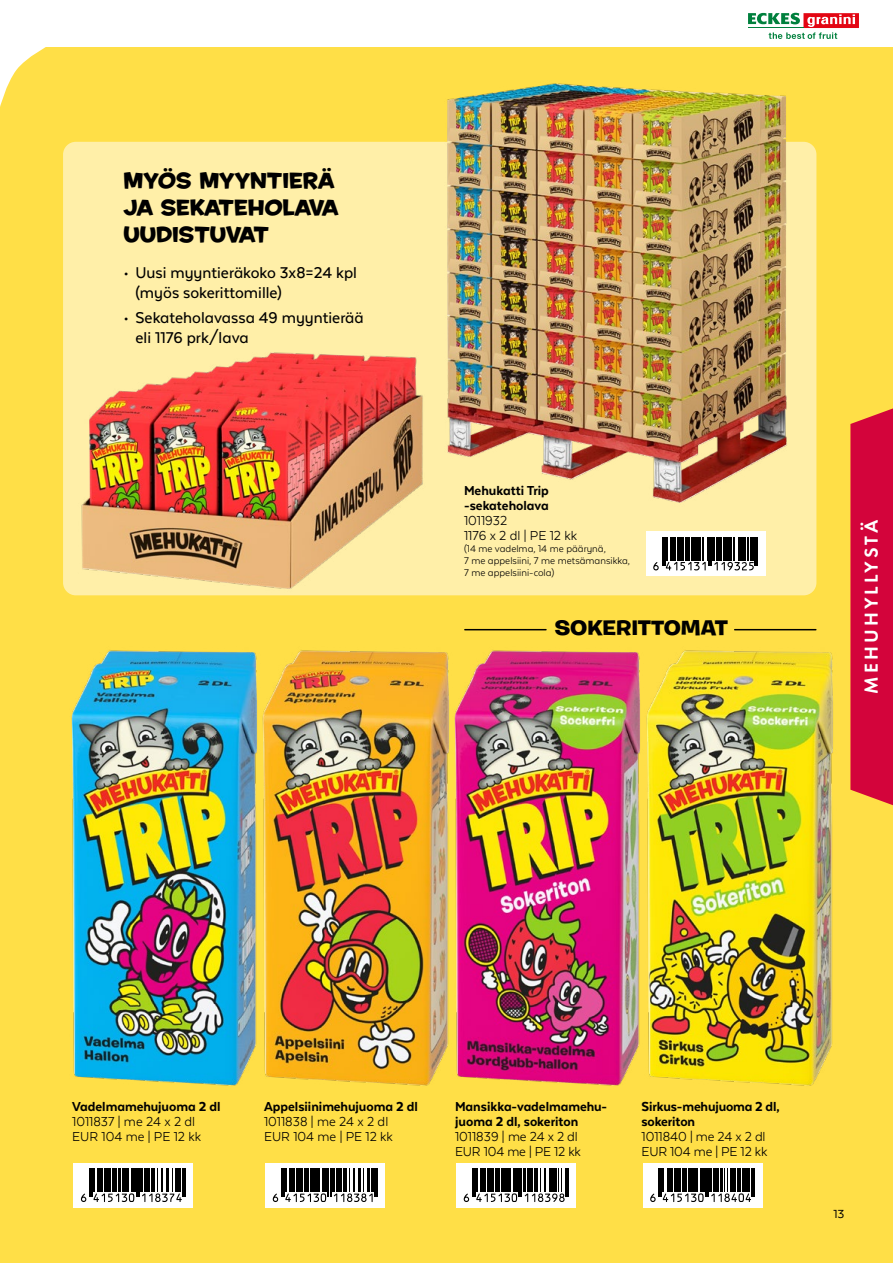
<style>
.page{position:relative;width:893px;height:1263px;background:#fff}
.page>*{position:absolute;margin:0;border:0;box-sizing:border-box;transform-origin:0 0}
.Ingressi_Bold{font:21px/27px "Housearama Kingpin";color:#000}
.OTS_Futura_R{font:700 21px "Burbank Big Wide";letter-spacing:-.01em;color:#000}
.t1{font:600 19.5px "Futura Round";letter-spacing:.16em;color:#fff}
.Ingressi_Bold-2{font:500 18px/19.5px "Texta Alt";color:#000}
.t2{font:15px/15px "Texta Alt";color:#000}
.t3{font:800 15px/15px "Texta Alt";color:#000}
.t4{font:13.5px "Texta";color:#000;scale:1.05 1}
.t5{font:11.25px/12px "Texta Alt";color:#000}
.s1{font-weight:800}
</style>
<div class="page">
<div style="left:0;top:48px;width:893px;height:1215px;background:#ffdf47"></div>
<svg style="left:0;top:47px;width:49px;height:60px"></svg>
<div style="left:73px;top:1163px;width:120px;height:44px;background:#fff"></div>
<svg style="left:81px;top:1168px;width:105px;height:34px"></svg>
<div style="left:265px;top:1163px;width:120px;height:44px;background:#fff"></div>
<svg style="left:273px;top:1168px;width:104px;height:34px"></svg>
<div style="left:456px;top:1163px;width:120px;height:44px;background:#fff"></div>
<svg style="left:464px;top:1168px;width:104px;height:34px"></svg>
<div style="left:643px;top:1163px;width:119px;height:44px;background:#fff"></div>
<svg style="left:650px;top:1168px;width:105px;height:34px"></svg>
<div style="left:63px;top:142px;width:753px;height:453px;background:#ffefa8;border-radius:13px"></div>
<div style="left:646px;top:531px;width:120px;height:45px;background:#fff"></div>
<svg style="left:653px;top:537px;width:105px;height:33px"></svg>
<img style="left:71px;top:650px;width:184px;height:436px">
<img style="left:255px;top:650px;width:191px;height:436px">
<img style="left:446px;top:650px;width:193px;height:436px">
<img style="left:639px;top:650px;width:194px;height:436px">
<hr style="left:465px;top:629px;width:81px;height:1px;background:#000">
<hr style="left:735px;top:629px;width:81px;height:1px;background:#000">
<img style="left:433px;top:83px;width:364px;height:420px">
<img style="left:81px;top:352px;width:342px;height:237px">
<div style="left:850px;top:408px;width:43px;height:398px;background:#d3043b"></div>
<div style="left:803px;top:13px;width:56px;height:15px;background:#e30613"></div>
<svg style="left:748px;top:13px;width:107px;height:26px"></svg>
<p class="Ingressi_Bold" style="left:124px;top:167px;width:216px">MYÖS MYYNTIERÄ<br>JA SEKATEHOLAVA<br>UUDISTUVAT</p>
<p class="Ingressi_Bold-2" style="left:136px;top:263px;width:223px;text-indent:-12px">• Uusi myyntieräkoko 3x8=24 kpl (myös sokerittomille)</p>
<p class="Ingressi_Bold-2" style="left:136px;top:308px;width:230px;text-indent:-12px">• Sekateholavassa 49 myyntierää eli 1176 prk/lava</p>
<p class="t3" style="left:464px;top:483px;width:86px">Mehukatti Trip -sekateholava</p>
<p class="t2" style="left:464px;top:513px;width:45px">1011932</p>
<p class="t2" style="left:464px;top:528px;width:115px">1176 x 2 dl | PE 12 kk</p>
<p class="t5" style="left:464px;top:542px;width:167px">(14 me vadelma, 14 me päärynä,<br>7 me appelsiini, 7 me metsämansikka,<br>7 me appelsiini-cola)</p>
<p class="OTS_Futura_R" style="left:555px;top:614px;width:175px">SOKERITTOMAT</p>
<h2 class="t1" style="left:857px;top:694px;width:175px;rotate:-90deg">MEHUHYLLYSTÄ</h2>
<p class="t2" style="left:72px;top:1098px;width:150px"><span class="s1">Vadelmamehujuoma 2 dl<br></span>1011837 | me 24 x 2 dl<br>EUR 104 me | PE 12 kk</p>
<p class="t2" style="left:264px;top:1098px;width:155px"><span class="s1">Appelsiinimehujuoma 2 dl<br></span>1011838 | me 24 x 2 dl<br>EUR 104 me | PE 12 kk</p>
<p class="t3" style="left:455px;top:1098px;width:154px">Mansikka-vadelmamehu&shy;juoma 2 dl, sokeriton</p>
<p class="t2" style="left:455px;top:1128px;width:127px">1011839 | me 24 x 2 dl<br>EUR 104 me | PE 12 kk</p>
<p class="t3" style="left:641px;top:1098px;width:140px">Sirkus-mehujuoma 2 dl, sokeriton</p>
<p class="t2" style="left:641px;top:1128px;width:127px">1011840 | me 24 x 2 dl<br>EUR 104 me | PE 12 kk</p>
<p class="t4" style="left:833px;top:1207px;width:12px">13</p>
</div>
